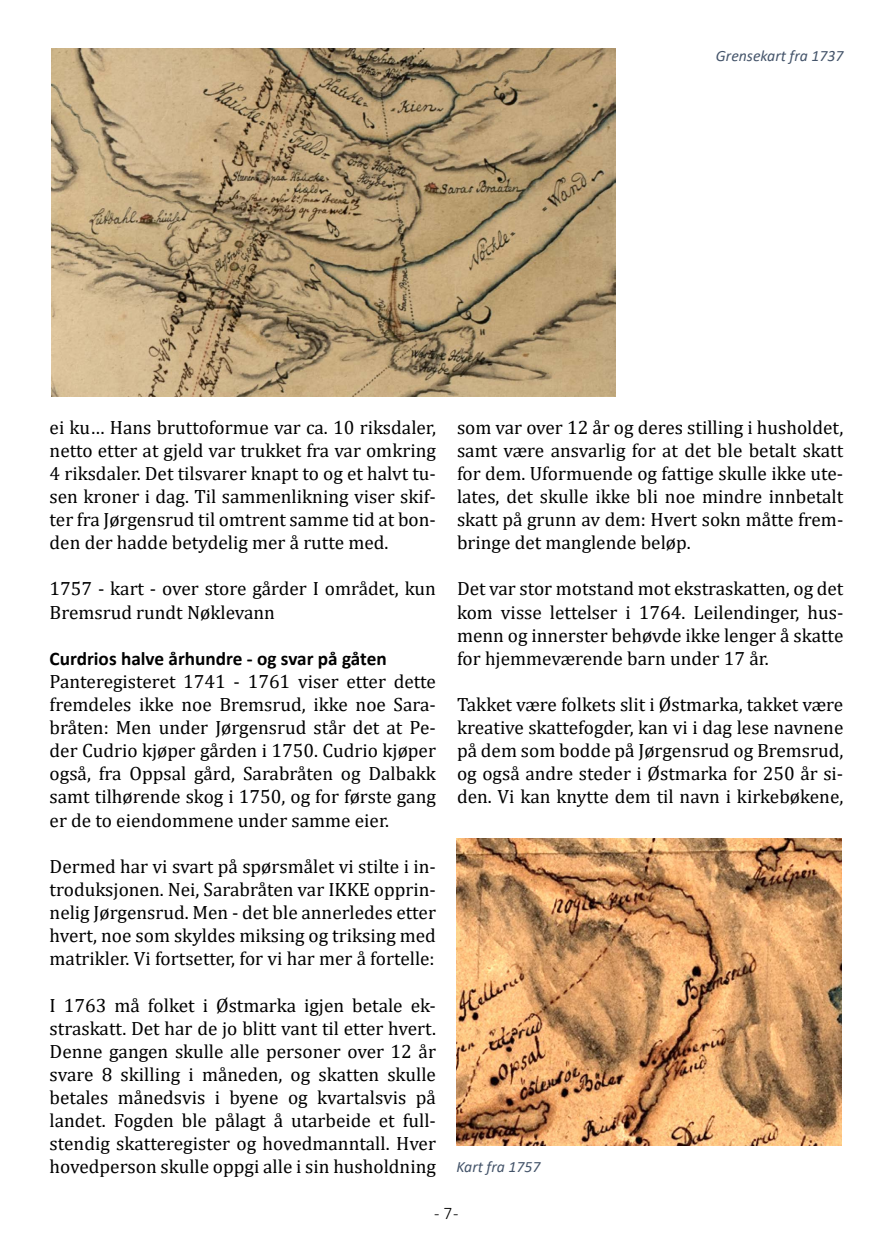
<style>
.page{position:relative;width:893px;height:1241px;background:#fff}
.page>*{position:absolute;margin:0;border:0;box-sizing:border-box;transform-origin:0 0}
.t1{font:19.25px/23.1px "Cambria";color:#000;text-align:justify}
.t2{font:700 19.25px "Calibri";color:#000}
.t3{font:300 17.5px "Calibri";color:#000}
.t4{font:italic 15.75px "Calibri";color:#44546a}
</style>
<div class="page">
<img style="left:51px;top:48px;width:565px;height:348px">
<img style="left:456px;top:838px;width:385px;height:307px">
<p class="t4" style="left:716px;top:45px;width:129px">Grensekart fra 1737</p>
<p class="t1" style="left:457px;top:415px;width:388px">som var over 12 år og deres stilling i husholdet, samt være ansvarlig for at det ble betalt skatt for dem. Uformuende og fattige skulle ikke ute&shy;lates, det skulle ikke bli noe mindre innbetalt skatt på grunn av dem: Hvert sokn måtte frem&shy;bringe det manglende beløp.</p>
<p class="t1" style="left:457px;top:577px;width:388px">Det var stor motstand mot ekstraskatten, og det kom visse lettelser i 1764. Leilendinger, hus&shy;menn og innerster behøvde ikke lenger å skatte for hjemmeværende barn under 17 år.</p>
<p class="t1" style="left:457px;top:692px;width:388px">Takket være folkets slit i Østmarka, takket være kreative skattefogder, kan vi i dag lese navnene på dem som bodde på Jørgensrud og Bremsrud, og også andre steder i Østmarka for 250 år si&shy;den. Vi kan knytte dem til navn i kirkebøkene,</p>
<p class="t1" style="left:50px;top:415px;width:388px">ei ku… Hans bruttoformue var ca. 10 riksdaler, netto etter at gjeld var trukket fra var omkring 4 riksdaler. Det tilsvarer knapt to og et halvt tu&shy;sen kroner i dag. Til sammenlikning viser skif&shy;ter fra Jørgensrud til omtrent samme tid at bon&shy;den der hadde betydelig mer å rutte med.</p>
<p class="t1" style="left:50px;top:577px;width:388px">1757 - kart - over store gårder I området, kun<br>Bremsrud rundt Nøklevann</p>
<p class="t2" style="left:50px;top:644px;width:339px">Curdrios halve århundre - og svar på gåten</p>
<p class="t1" style="left:50px;top:669px;width:388px">Panteregisteret 1741 - 1761 viser etter dette fremdeles ikke noe Bremsrud, ikke noe Sara&shy;bråten: Men under Jørgensrud står det at Pe&shy;der Cudrio kjøper gården i 1750. Cudrio kjøper også, fra Oppsal gård, Sarabråten og Dalbakk samt tilhørende skog i 1750, og for første gang er de to eiendommene under samme eier.</p>
<p class="t1" style="left:50px;top:854px;width:388px">Dermed har vi svart på spørsmålet vi stilte i in&shy;troduksjonen. Nei, Sarabråten var IKKE opprin&shy;nelig Jørgensrud. Men - det ble annerledes etter hvert, noe som skyldes miksing og triksing med matrikler. Vi fortsetter, for vi har mer å fortelle:</p>
<p class="t1" style="left:50px;top:993px;width:388px">I 1763 må folket i Østmarka igjen betale ek&shy;straskatt. Det har de jo blitt vant til etter hvert.<br>Denne gangen skulle alle personer over 12 år svare 8 skilling i måneden, og skatten skulle betales månedsvis i byene og kvartalsvis på landet. Fogden ble pålagt å utarbeide et full&shy;stendig skatteregister og hovedmanntall. Hver hovedperson skulle oppgi alle i sin husholdning</p>
<p class="t4" style="left:456px;top:1155px;width:85px">Kart fra 1757</p>
<p class="t3" style="left:434px;top:1201px;width:26px">- 7 -</p>
</div>
